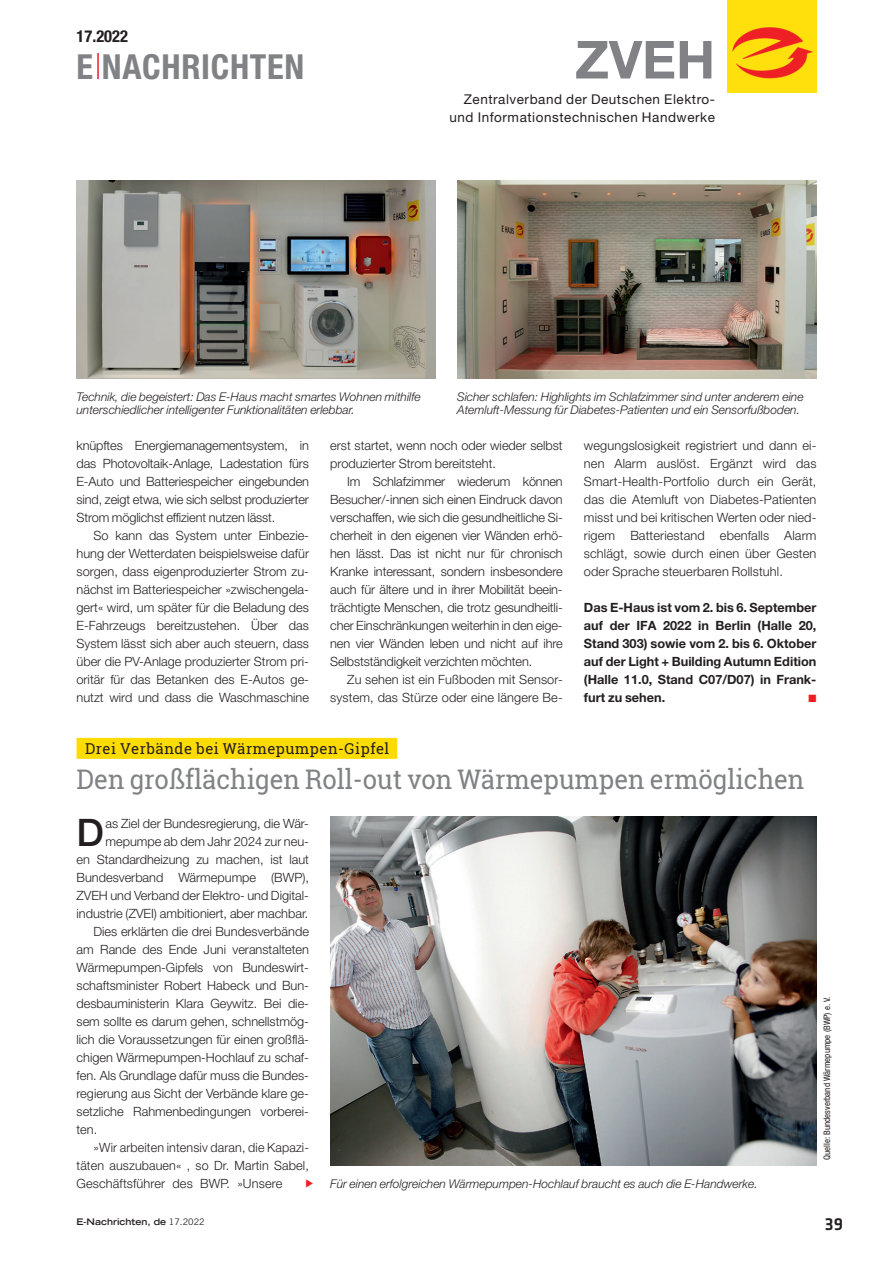
<style>
.page{position:relative;width:893px;height:1263px;background:#fff}
.page>*{position:absolute;margin:0;border:0;box-sizing:border-box;transform-origin:0 0}
.t1{font:700 52.5px "Helvetica Neue LT Std";color:#808285}
.t2{font:500 37.95px "Helvetica Neue LT Std";color:#231f20}
.t3{font:700 condensed 34.5px "Helvetica Neue LT Std";letter-spacing:.02em;color:#808285}
.t4{font:27px "Roboto Slab";color:#808285;scale:.95 1}
.t5{font:500 18px "Klavika Basic";color:#231f20}
.t6{font:700 condensed 16.5px "Helvetica Neue LT Std";color:#231f20}
.t7{font:15px "Roboto Slab";letter-spacing:.035em;color:#231f20}
.t8{font:13.5px/18px "Helvetica Neue LT Std";letter-spacing:.04em;color:#231f20;text-align:right}
.t9{font:300 12.75px/18px "Helvetica Neue LT Std";color:#231f20;text-align:justify}
.t10{font:700 12.75px/18px "Helvetica Neue LT Std";color:#231f20;text-align:justify}
.t11{font:italic 300 12px/13.5px "Helvetica Neue LT Std";color:#231f20}
.t12{font:10.5px "Zapf Dingbats Std";color:#ee1d23}
.t13{font:condensed 9px "Helvetica Neue LT Std";color:#231f20}
.t14{font:700 expanded 9px "Trade Gothic LT Std";color:#231f20}
.s1{font-weight:400;font-stretch:normal}
</style>
<div class="page">
<img style="left:727px;top:0;width:89px;height:93px">
<hr style="left:97px;top:53px;width:2px;height:26px;background:#ee1d23">
<div style="left:77px;top:738px;width:320px;height:21px;background:#ffdc01"></div>
<img style="left:330px;top:816px;width:486px;height:349px">
<img style="left:457px;top:180px;width:359px;height:198px">
<img style="left:77px;top:180px;width:359px;height:198px">
<p class="t6" style="left:77px;top:26px;width:53px">17.2022</p>
<h3 class="t3" style="left:77px;top:45px;width:229px">E NACHRICHTEN</h3>
<h1 class="t1" style="left:575px;top:27px;width:142px">ZVEH</h1>
<p class="t8" style="left:449px;top:90px;width:267px">Zentralverband der Deutschen Elektro&shy;und Informationstechnischen Handwerke</p>
<p class="t11" style="left:77px;top:389px;width:346px">Technik, die begeistert: Das E-Haus macht smartes Wohnen mithilfe unterschiedlicher intelligenter Funktionalitäten erlebbar.</p>
<p class="t11" style="left:457px;top:389px;width:348px">Sicher schlafen: Highlights im Schlafzimmer sind unter anderem eine<br>Atemluft-Messung für Diabetes-Patienten und ein Sensorfußboden.</p>
<p class="t9" style="left:77px;top:436px;width:234px">knüpftes Energiemanagementsystem, in das Photovoltaik-Anlage, Ladestation fürs E-Auto und Batteriespeicher eingebunden sind, zeigt etwa, wie sich selbst produzierter Strom möglichst effizient nutzen lässt.</p>
<p class="t9" style="left:77px;top:526px;width:234px;text-indent:17px">So kann das System unter Einbezie&shy;hung der Wetterdaten beispielsweise dafür sorgen, dass eigenproduzierter Strom zu&shy;nächst im Batteriespeicher »zwischengela&shy;gert« wird, um später für die Beladung des E-Fahrzeugs bereitzustehen. Über das System lässt sich aber auch steuern, dass über die PV-Anlage produzierter Strom pri&shy;oritär für das Betanken des E-Autos ge&shy;nutzt wird und dass die Waschmaschine</p>
<p class="t9" style="left:330px;top:436px;width:234px">erst startet, wenn noch oder wieder selbst produzierter Strom bereitsteht.</p>
<p class="t9" style="left:330px;top:472px;width:234px;text-indent:17px">Im Schlafzimmer wiederum können Besucher/-innen sich einen Eindruck davon verschaffen, wie sich die gesundheitliche Si&shy;cherheit in den eigenen vier Wänden erhö&shy;hen lässt. Das ist nicht nur für chronisch Kranke interessant, sondern insbesondere auch für ältere und in ihrer Mobilität beein&shy;trächtigte Menschen, die trotz gesundheitli&shy;cher Einschränkungen weiterhin in den eige&shy;nen vier Wänden leben und nicht auf ihre Selbstständigkeit verzichten möchten.</p>
<p class="t9" style="left:330px;top:670px;width:234px;text-align:right">Zu sehen ist ein Fußboden mit Sensor&shy;system, das Stürze oder eine längere Be-</p>
<p class="t9" style="left:584px;top:436px;width:234px">wegungslosigkeit registriert und dann ei&shy;nen Alarm auslöst. Ergänzt wird das Smart-Health-Portfolio durch ein Gerät, das die Atemluft von Diabetes-Patienten misst und bei kritischen Werten oder nied&shy;rigem Batteriestand ebenfalls Alarm schlägt, sowie durch einen über Gesten oder Sprache steuerbaren Rollstuhl.</p>
<p class="t10" style="left:584px;top:598px;width:234px">Das E-Haus ist vom 2. bis 6. September auf der IFA 2022 in Berlin (Halle 20, Stand 303) sowie vom 2. bis 6. Oktober auf der Light + Building Autumn Edition (Halle 11.0, Stand C07/D07) in Frank&shy;furt zu sehen.</p>
<p class="t12" style="left:808px;top:693px;width:9px">■</p>
<p class="t7" style="left:85px;top:738px;width:306px">Drei Verbände bei Wärmepumpen-Gipfel</p>
<h3 class="t4" style="left:77px;top:761px;width:768px">Den großflächigen Roll-out von Wärmepumpen ermöglichen</h3>
<h2 class="t2" style="left:77px;top:810px;width:29px">D</h2>
<p class="t9" style="left:105px;top:814px;width:205px">as Ziel der Bundesregierung, die Wär-</p>
<p class="t9" style="left:105px;top:832px;width:205px">mepumpe ab dem Jahr 2024 zur neu-</p>
<p class="t9" style="left:77px;top:850px;width:234px">en Standardheizung zu machen, ist laut</p>
<p class="t9" style="left:77px;top:868px;width:234px">Bundesverband Wärmepumpe (BWP),</p>
<p class="t9" style="left:77px;top:886px;width:234px">ZVEH und Verband der Elektro- und Digital-</p>
<p class="t9" style="left:77px;top:904px;width:233px">industrie (ZVEI) ambitioniert, aber machbar.</p>
<p class="t9" style="left:94px;top:922px;width:217px">Dies erklärten die drei Bundesverbände</p>
<p class="t9" style="left:77px;top:940px;width:234px">am Rande des Ende Juni veranstalteten</p>
<p class="t9" style="left:77px;top:958px;width:234px">Wärmepumpen-Gipfels von Bundeswirt-</p>
<p class="t9" style="left:77px;top:976px;width:234px">schaftsminister Robert Habeck und Bun-</p>
<p class="t9" style="left:77px;top:994px;width:234px">desbauministerin Klara Geywitz. Bei die-</p>
<p class="t9" style="left:77px;top:1012px;width:234px">sem sollte es darum gehen, schnellstmög-</p>
<p class="t9" style="left:77px;top:1030px;width:234px">lich die Voraussetzungen für einen großflä-</p>
<p class="t9" style="left:77px;top:1048px;width:234px">chigen Wärmepumpen-Hochlauf zu schaf-</p>
<p class="t9" style="left:77px;top:1066px;width:234px">fen. Als Grundlage dafür muss die Bundes-</p>
<p class="t9" style="left:77px;top:1084px;width:234px">regierung aus Sicht der Verbände klare ge-</p>
<p class="t9" style="left:77px;top:1102px;width:234px">setzliche Rahmenbedingungen vorberei-</p>
<p class="t9" style="left:77px;top:1120px;width:22px">ten.</p>
<p class="t9" style="left:94px;top:1138px;width:217px">»Wir arbeiten intensiv daran, die Kapazi-</p>
<p class="t9" style="left:77px;top:1156px;width:234px">täten auszubauen« , so Dr. Martin Sabel,</p>
<p class="t9" style="left:77px;top:1174px;width:207px">Geschäftsführer des BWP. »Unsere</p>
<p class="t11" style="left:330px;top:1177px;width:429px">Für einen erfolgreichen Wärmepumpen-Hochlauf braucht es auch die E-Handwerke.</p>
<p class="t14" style="left:77px;top:1215px;width:130px">E-Nachrichten, de <span class="s1">17.2022</span></p>
<p class="t13" style="left:822px;top:1160px;width:165px;rotate:-90deg">Quelle: Bundesverband Wärmepumpe (BWP) e. V.</p>
<h3 class="t5" style="left:825px;top:1212px;width:20px">39</h3>
</div>
